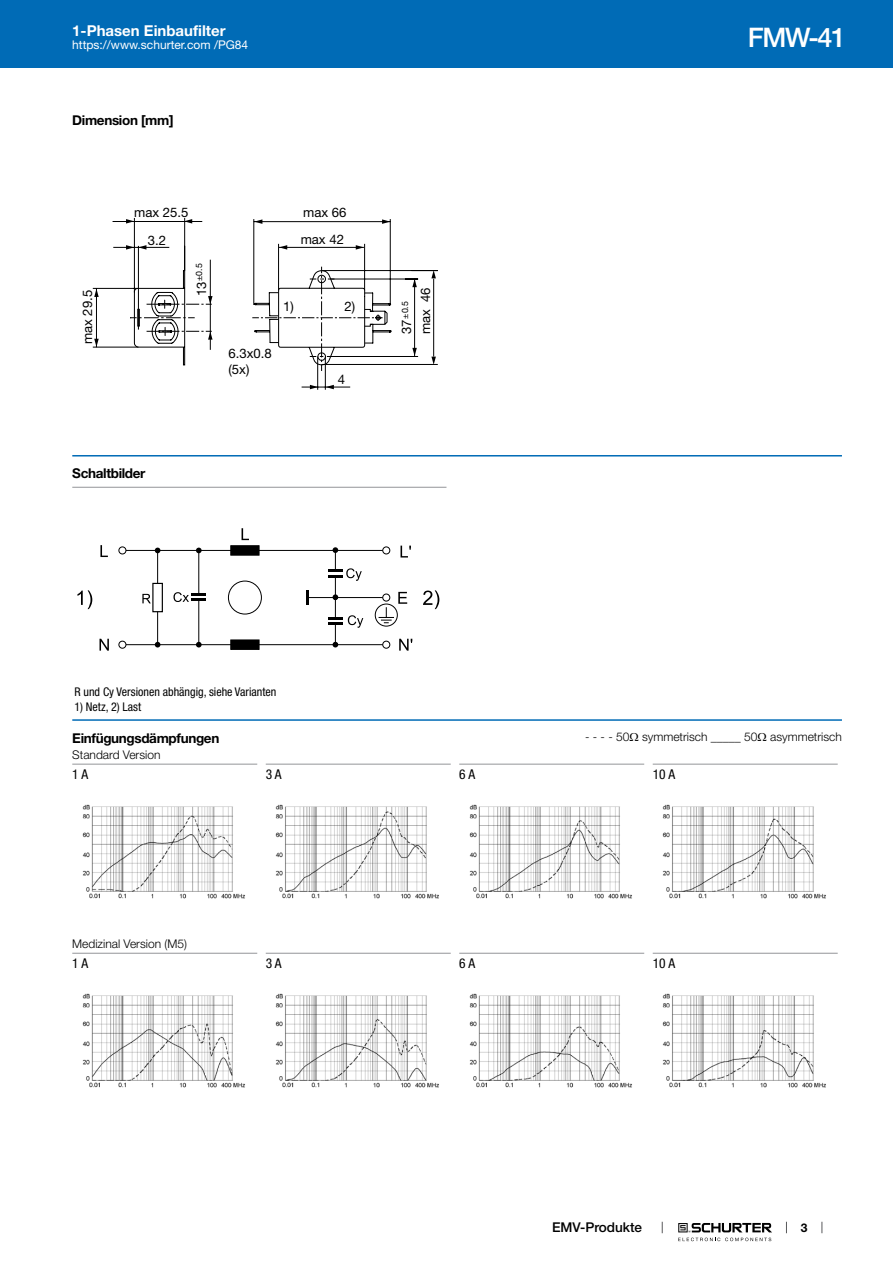
<style>
.page{position:relative;width:893px;height:1263px;background:#fff}
.page>*{position:absolute;margin:0;border:0;box-sizing:border-box;transform-origin:0 0}
.t1{font:500 27px "Helvetica Neue LT";color:#fff}
.t2{font:700 15px "Helvetica Neue LT";color:#fff}
.t3{font:700 13.5px "Helvetica Neue LT";letter-spacing:-.025em;color:#000}
.t4{font:condensed 13.5px "Helvetica Neue LT";color:#000}
.t5{font:500 13.5px "Helvetica Neue LT";color:#000}
.t6{font:13.2px/15.8px "Helvetica Neue LT";color:#000}
.t7{font:300 12px "Helvetica Neue LT";color:#000}
.t8{font:condensed 12px "Helvetica Neue LT";color:#000}
.t9{font:12px "Helvetica Neue LT";color:#fff}
.t10{font:700 12px "Helvetica Neue LT";color:#000}
.t11{font:8.7px "Helvetica Neue LT";color:#000}
.s1{font-family:"Arial Unicode MS";font-weight:400}
</style>
<div class="page">
<svg style="left:678px;top:1223px;width:94px;height:18px"></svg>
<div style="left:0;top:0;width:893px;height:68px;background:#006bb6"></div>
<hr style="left:331px;top:279px;width:87px;height:1px;background:#000">
<hr style="left:322px;top:270px;width:116px;height:1px;background:#000">
<hr style="left:331px;top:356px;width:87px;height:1px;background:#000">
<hr style="left:322px;top:364px;width:116px;height:1px;background:#000">
<hr style="left:254px;top:219px;width:1px;height:86px;background:#000">
<hr style="left:254px;top:221px;width:136px;height:1px;background:#000">
<hr style="left:390px;top:219px;width:1px;height:85px;background:#000">
<hr style="left:278px;top:244px;width:1px;height:46px;background:#000">
<hr style="left:364px;top:244px;width:1px;height:46px;background:#000">
<hr style="left:414px;top:279px;width:1px;height:78px;background:#000">
<hr style="left:325px;top:356px;width:1px;height:34px;background:#000">
<hr style="left:317px;top:356px;width:1px;height:34px;background:#000">
<hr style="left:433px;top:279px;width:1px;height:78px;background:#000">
<hr style="left:302px;top:387px;width:48px;height:1px;background:#000">
<hr style="left:134px;top:218px;width:1px;height:75px;background:#000">
<hr style="left:113px;top:247px;width:56px;height:1px;background:#000">
<hr style="left:184px;top:218px;width:1px;height:53px;background:#000">
<hr style="left:113px;top:221px;width:89px;height:1px;background:#000">
<hr style="left:96px;top:288px;width:1px;height:59px;background:#000">
<hr style="left:93px;top:347px;width:45px;height:1px;background:#000">
<hr style="left:93px;top:288px;width:45px;height:1px;background:#000">
<svg style="left:126px;top:219px;width:8px;height:5px"></svg>
<svg style="left:184px;top:219px;width:8px;height:5px"></svg>
<svg style="left:254px;top:219px;width:8px;height:5px"></svg>
<svg style="left:382px;top:219px;width:8px;height:5px"></svg>
<svg style="left:412px;top:348px;width:5px;height:8px"></svg>
<svg style="left:94px;top:339px;width:5px;height:8px"></svg>
<svg style="left:412px;top:280px;width:5px;height:7px"></svg>
<svg style="left:431px;top:357px;width:5px;height:7px"></svg>
<svg style="left:431px;top:271px;width:5px;height:7px"></svg>
<svg style="left:94px;top:290px;width:5px;height:7px"></svg>
<svg style="left:326px;top:385px;width:8px;height:4px"></svg>
<svg style="left:310px;top:385px;width:8px;height:4px"></svg>
<svg style="left:126px;top:245px;width:265px;height:126px"></svg>
<hr style="left:72px;top:455px;width:770px;height:1px;background:#006bb6">
<hr style="left:72px;top:487px;width:374px;height:1px;background:#939598">
<svg style="left:230px;top:545px;width:30px;height:1px"></svg>
<svg style="left:100px;top:545px;width:8px;height:12px"></svg>
<svg style="left:100px;top:639px;width:9px;height:12px"></svg>
<svg style="left:242px;top:528px;width:7px;height:12px"></svg>
<svg style="left:77px;top:590px;width:15px;height:19px"></svg>
<svg style="left:423px;top:590px;width:16px;height:19px"></svg>
<svg style="left:118px;top:546px;width:294px;height:105px"></svg>
<hr style="left:72px;top:719px;width:770px;height:2px;background:#006bb6">
<hr style="left:72px;top:764px;width:185px;height:1px;background:#939598">
<img style="left:82px;top:804px;width:163px;height:95px">
<hr style="left:266px;top:764px;width:185px;height:1px;background:#939598">
<img style="left:275px;top:804px;width:164px;height:95px">
<hr style="left:459px;top:764px;width:185px;height:1px;background:#939598">
<img style="left:469px;top:804px;width:163px;height:95px">
<hr style="left:653px;top:764px;width:185px;height:1px;background:#939598">
<img style="left:662px;top:804px;width:164px;height:95px">
<hr style="left:72px;top:953px;width:185px;height:1px;background:#939598">
<img style="left:82px;top:993px;width:163px;height:95px">
<hr style="left:266px;top:953px;width:185px;height:1px;background:#939598">
<img style="left:275px;top:993px;width:164px;height:95px">
<hr style="left:459px;top:953px;width:185px;height:1px;background:#939598">
<img style="left:469px;top:993px;width:163px;height:95px">
<hr style="left:653px;top:953px;width:185px;height:1px;background:#939598">
<img style="left:662px;top:993px;width:164px;height:95px">
<p class="t2" style="left:72px;top:21px;width:155px">1-Phasen Einbaufilter</p>
<p class="t9" style="left:72px;top:38px;width:178px">https://www.schurter.com /PG84</p>
<p class="t3" style="left:72px;top:112px;width:103px">Dimension [mm]</p>
<p class="t6" style="left:79px;top:344px;width:56px;rotate:-90deg">max 29.5</p>
<p class="t6" style="left:134px;top:204px;width:56px">max 25.5</p>
<p class="t6" style="left:148px;top:232px;width:20px">3.2</p>
<p class="t11" style="left:194px;top:281px;width:19px;rotate:-90deg">±0.5</p>
<p class="t6" style="left:194px;top:296px;width:16px;rotate:-90deg">13</p>
<p class="t6" style="left:303px;top:204px;width:45px">max 66</p>
<p class="t6" style="left:301px;top:231px;width:45px">max 42</p>
<p class="t6" style="left:283px;top:299px;width:12px">1)</p>
<p class="t6" style="left:344px;top:299px;width:12px">2)</p>
<p class="t6" style="left:229px;top:345px;width:45px">6.3x0.8 (5x)</p>
<p class="t6" style="left:338px;top:371px;width:9px">4</p>
<p class="t3" style="left:72px;top:465px;width:75px">Schaltbilder</p>
<p class="t11" style="left:400px;top:319px;width:19px;rotate:-90deg">±0.5</p>
<p class="t6" style="left:398px;top:334px;width:16px;rotate:-90deg">37</p>
<p class="t6" style="left:417px;top:334px;width:48px;rotate:-90deg">max 46</p>
<h1 class="t1" style="left:748px;top:21px;width:100px">FMW-41</h1>
<p class="t8" style="left:74px;top:685px;width:204px">R und Cy Versionen abhängig, siehe Varianten</p>
<p class="t8" style="left:74px;top:699px;width:68px">1) Netz, 2) Last</p>
<p class="t3" style="left:72px;top:729px;width:149px">Einfügungsdämpfungen</p>
<p class="t7" style="left:585px;top:730px;width:258px">- - - - 50<span class="s1">Ω</span> symmetrisch _____ 50<span class="s1">Ω</span> asymmetrisch</p>
<p class="t7" style="left:72px;top:748px;width:90px">Standard Version</p>
<p class="t4" style="left:72px;top:766px;width:17px">1 A</p>
<p class="t4" style="left:266px;top:766px;width:17px">3 A</p>
<p class="t4" style="left:459px;top:766px;width:17px">6 A</p>
<p class="t4" style="left:653px;top:766px;width:24px">10 A</p>
<p class="t7" style="left:72px;top:937px;width:116px">Medizinal Version (M5)</p>
<p class="t4" style="left:72px;top:955px;width:17px">1 A</p>
<p class="t4" style="left:266px;top:955px;width:17px">3 A</p>
<p class="t4" style="left:459px;top:955px;width:17px">6 A</p>
<p class="t4" style="left:653px;top:955px;width:24px">10 A</p>
<p class="t5" style="left:552px;top:1219px;width:92px">EMV-Produkte</p>
<p class="t10" style="left:801px;top:1220px;width:8px">3</p>
</div>
